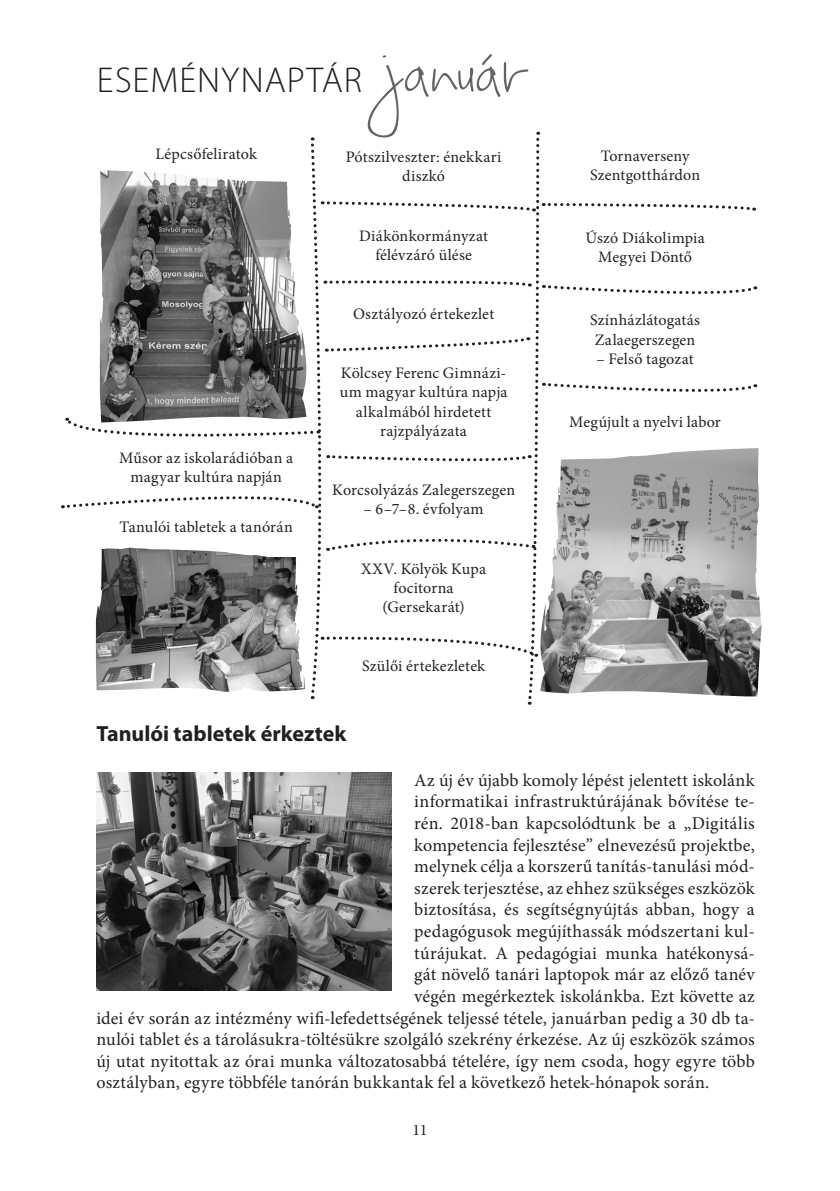
<style>
.page{position:relative;width:840px;height:1191px;background:#fff}
.page>*{position:absolute;margin:0;border:0;box-sizing:border-box;transform-origin:0 0}
.t1{font:144px "September Mornings";color:#636366}
.t2{font:300 36px "Myriad Pro";letter-spacing:.03em;color:#231f20}
.t3{font:700 22px "Myriad Pro";color:#231f20}
.t4{font:18px "Minion Pro";letter-spacing:.01em;color:#231f20}
.t5{font:16px/19.2px "Minion Pro";letter-spacing:.01em;color:#231f20;text-align:center}
</style>
<div class="page">
<svg style="left:62px;top:132px;width:693px;height:572px"></svg>
<img style="left:96px;top:772px;width:295px;height:218px">
<img style="left:540px;top:448px;width:222px;height:248px">
<img style="left:96px;top:547px;width:209px;height:145px">
<img style="left:100px;top:170px;width:206px;height:252px">
<h2 class="t2" style="left:97px;top:59px;width:266px">ESEMÉNYNAPTÁR</h2>
<h1 class="t1" style="left:382px;top:8px;width:148px">január</h1>
<p class="t5" style="left:155px;top:144px;width:103px">Lépcsőfeliratok</p>
<p class="t5" style="left:119px;top:448px;width:175px">Műsor az iskolarádióban a magyar kultúra napján</p>
<p class="t5" style="left:119px;top:518px;width:174px">Tanulói tabletek a tanórán</p>
<p class="t5" style="left:345px;top:147px;width:157px">Pótszilveszter: énekkari diszkó</p>
<p class="t5" style="left:359px;top:226px;width:130px">Diákönkormányzat félévzáró ülése</p>
<p class="t5" style="left:353px;top:304px;width:142px">Osztályozó értekezlet</p>
<p class="t5" style="left:339px;top:363px;width:169px">Kölcsey Ferenc Gimnázi&shy;um magyar kultúra napja alkalmából hirdetett rajzpályázata</p>
<p class="t5" style="left:332px;top:480px;width:184px">Korcsolyázás Zalegerszegen</p>
<p class="t5" style="left:363px;top:499px;width:122px">– 6–7–8. évfolyam</p>
<p class="t5" style="left:361px;top:559px;width:126px">XXV. Kölyök Kupa focitorna (Gersekarát)</p>
<p class="t5" style="left:362px;top:656px;width:125px">Szülői értekezletek</p>
<p class="t3" style="left:96px;top:719px;width:251px">Tanulói tabletek érkeztek</p>
<p class="t5" style="left:589px;top:146px;width:111px">Tornaverseny<br>Szentgotthárdon</p>
<p class="t5" style="left:585px;top:228px;width:121px">Úszó Diákolimpia<br>Megyei Döntő</p>
<p class="t5" style="left:589px;top:311px;width:111px;text-align:left">Színházlátogatás<br>Zalaegerszegen</p>
<p class="t5" style="left:596px;top:349px;width:99px">– Felső tagozat</p>
<p class="t5" style="left:569px;top:412px;width:153px">Megújult a nyelvi labor</p>
<p class="t4" style="left:414px;top:768px;width:342px">Az új év újabb komoly lépést jelentett iskolánk</p>
<p class="t4" style="left:414px;top:789px;width:342px">informatikai infrastruktúrájának bővítése te-</p>
<p class="t4" style="left:414px;top:811px;width:342px">rén. 2018-ban kapcsolódtunk be a „Digitális</p>
<p class="t4" style="left:414px;top:833px;width:342px">kompetencia fejlesztése” elnevezésű projektbe,</p>
<p class="t4" style="left:414px;top:854px;width:342px">melynek célja a korszerű tanítás-tanulási mód-</p>
<p class="t4" style="left:414px;top:876px;width:342px">szerek terjesztése, az ehhez szükséges eszközök</p>
<p class="t4" style="left:414px;top:897px;width:342px">biztosítása, és segítségnyújtás abban, hogy a</p>
<p class="t4" style="left:414px;top:919px;width:342px">pedagógusok megújíthassák módszertani kul-</p>
<p class="t4" style="left:414px;top:941px;width:342px">túrájukat. A pedagógiai munka hatékonysá-</p>
<p class="t4" style="left:414px;top:962px;width:342px">gát növelő tanári laptopok már az előző tanév</p>
<p class="t4" style="left:414px;top:984px;width:342px">végén megérkeztek iskolánkba. Ezt követte az</p>
<p class="t4" style="left:96px;top:1005px;width:659px">idei év során az intézmény wifi-lefedettségének teljessé tétele, januárban pedig a 30 db ta-</p>
<p class="t4" style="left:96px;top:1027px;width:659px">nulói tablet és a tárolásukra-töltésükre szolgáló szekrény érkezése. Az új eszközök számos</p>
<p class="t4" style="left:96px;top:1049px;width:659px">új utat nyitottak az órai munka változatosabbá tételére, így nem csoda, hogy egyre több</p>
<p class="t4" style="left:96px;top:1070px;width:614px">osztályban, egyre többféle tanórán bukkantak fel a következő hetek-hónapok során.</p>
<p class="t5" style="left:412px;top:1120px;width:16px">11</p>
</div>
